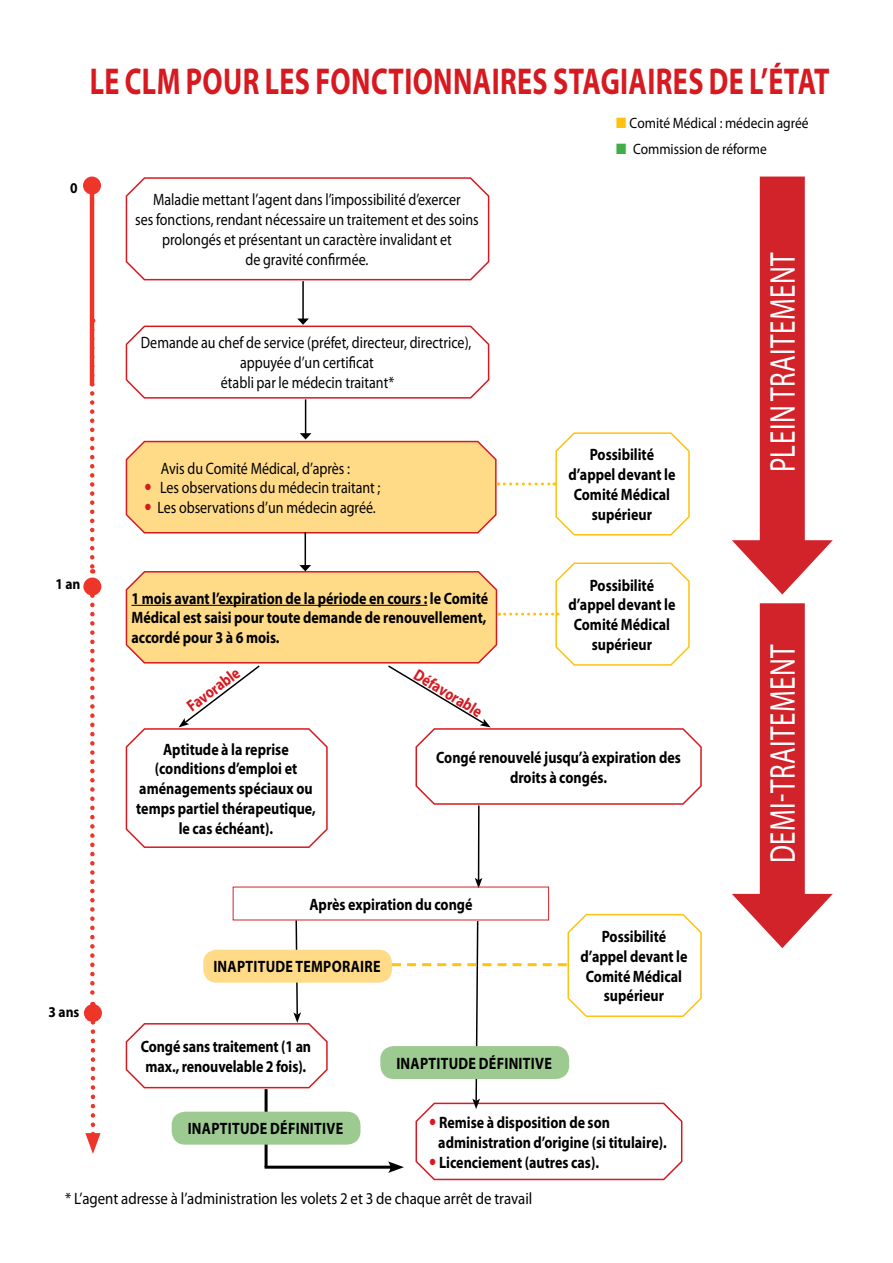
<style>
.page{position:relative;width:893px;height:1263px;background:#fff}
.page>*{position:absolute;margin:0;border:0;box-sizing:border-box;transform-origin:0 0}
.t1{font:700 37.5px "Myriad Pro";letter-spacing:.015em;color:#d71920;scale:.75 1}
.t2{font:36px "Myriad Pro";letter-spacing:.02em;color:#fff;scale:.75 1}
.t3{font:700 16.5px/19.8px "Myriad Pro";color:#000;text-align:center;scale:.85 1}
.t4{font:16.5px/19.8px "Myriad Pro";color:#000;text-align:center;scale:.85 1}
.t5{font:16.5px "Myriad Pro";color:#000;scale:.9 1}
.t6{font:700 16.5px "Myriad Pro";letter-spacing:.02em;color:#000;scale:.85 1}
.t7{font:700 16.5px "Myriad Pro";color:#d71920;scale:.85 1}
.t8{font:15px "Myriad Pro";color:#000;scale:.9 1}
.t9{font:700 15px "Myriad Pro";color:#000;scale:.9 1}
.s1{color:#ffc20e}
.s2{color:#41ad49}
</style>
<div class="page">
<hr style="left:90px;top:186px;width:4px;height:199px;background:#ee3529">
<div style="left:83px;top:177px;width:18px;height:18px;background:#ee3529;border-radius:50%"></div>
<svg style="left:90px;top:385px;width:4px;height:189px"></svg>
<div style="left:83px;top:577px;width:18px;height:18px;background:#ee3529;border-radius:50%"></div>
<svg style="left:90px;top:596px;width:5px;height:408px"></svg>
<div style="left:84px;top:1004px;width:18px;height:18px;background:#ee3529;border-radius:50%"></div>
<svg style="left:85px;top:1022px;width:16px;height:132px"></svg>
<svg style="left:125px;top:177px;width:365px;height:104px"></svg>
<div style="left:760px;top:177px;width:45px;height:380px;background:#d2232a"></div>
<svg style="left:732px;top:540px;width:101px;height:54px"></svg>
<div style="left:760px;top:603px;width:45px;height:308px;background:#d2232a"></div>
<svg style="left:732px;top:894px;width:101px;height:54px"></svg>
<hr style="left:478px;top:805px;width:2px;height:75px;background:#000">
<svg style="left:475px;top:878px;width:7px;height:9px"></svg>
<svg style="left:125px;top:919px;width:203px;height:170px"></svg>
<hr style="left:302px;top:281px;width:2px;height:38px;background:#000">
<svg style="left:125px;top:318px;width:365px;height:81px"></svg>
<hr style="left:305px;top:399px;width:1px;height:35px;background:#000">
<hr style="left:305px;top:532px;width:1px;height:34px;background:#000">
<svg style="left:125px;top:561px;width:577px;height:288px"></svg>
<hr style="left:265px;top:1089px;width:3px;height:78px;background:#000">
<hr style="left:265px;top:1166px;width:129px;height:3px;background:#000">
<div style="left:380px;top:1046px;width:189px;height:33px;background:#9cca91;border-radius:14px"></div>
<div style="left:203px;top:950px;width:189px;height:33px;background:#ffdb87;border-radius:14px"></div>
<div style="left:172px;top:1112px;width:188px;height:32px;background:#9cca91;border-radius:14px"></div>
<svg style="left:125px;top:431px;width:565px;height:105px"></svg>
<svg style="left:388px;top:912px;width:314px;height:269px"></svg>
<h1 class="t1" style="left:90px;top:57px;width:397px">le CLM pour les fonctio</h1>
<h1 class="t1" style="left:433px;top:57px;width:181px">nnaires stagiair</h1>
<h1 class="t1" style="left:673px;top:57px;width:169px">es de l’état</h1>
<p class="t9" style="left:70px;top:178px;width:10px">0</p>
<p class="t9" style="left:55px;top:574px;width:29px">1 an</p>
<p class="t9" style="left:49px;top:1002px;width:36px">3 ans</p>
<p class="t4" style="left:135px;top:190px;width:406px">Maladie mettant l’agent dans l’impossibilité d’exercer<br>ses fonctions, rendant nécessaire un traitement et des soins prolongés et présentant un caractère invalidant et<br>de gravité confirmée.</p>
<p class="t4" style="left:141px;top:333px;width:390px">Demande au chef de service (préfet, directeur, directrice), appuyée d’un certificat<br>établi par le médecin traitant*</p>
<p class="t4" style="left:157px;top:458px;width:264px;text-align:left">Avis du Comité Médical, d’après :<br>Les observations du médecin traitant ;<br>Les observations d’un médecin agréé.</p>
<p class="t8" style="left:616px;top:114px;width:215px"><span class="s1">■</span> Comité Médical : médecin agréé</p>
<p class="t8" style="left:616px;top:140px;width:169px"><span class="s2">■</span> Commission de réforme</p>
<p class="t3" style="left:568px;top:444px;width:128px">Possibilité d’appel devant le<br>Comité Médical supérieur</p>
<h2 class="t2" style="left:760px;top:472px;width:295px;rotate:-90deg">Plein traitement</h2>
<p class="t3" style="left:131px;top:588px;width:421px;text-align:justify">1 mois avant l’expiration de la période en cours : le Comité Médical est saisi pour toute demande de renouvellement, accordé pour 3 à 6 mois.</p>
<p class="t7" style="left:182px;top:699px;width:74px;rotate:-37deg">Favorable</p>
<p class="t7" style="left:421px;top:664px;width:92px;rotate:31deg">Défavorable</p>
<p class="t3" style="left:568px;top:575px;width:128px">Possibilité d’appel devant le<br>Comité Médical supérieur</p>
<p class="t3" style="left:136px;top:739px;width:213px">Aptitude à la reprise (conditions d’emploi et aménagements spéciaux ou temps partiel thérapeutique, le cas échéant).</p>
<p class="t3" style="left:436px;top:747px;width:289px">Congé renouvelé jusqu’à expiration des droits à congés.</p>
<p class="t3" style="left:309px;top:894px;width:193px">Après expiration du congé</p>
<p class="t6" style="left:213px;top:956px;width:127px">INAPTITUDE temporair</p>
<p class="t3" style="left:373px;top:956px;width:10px">e</p>
<p class="t3" style="left:141px;top:1036px;width:202px;text-align:left">Congé sans traitement (1 an max., renouvelable 2 fois).</p>
<p class="t6" style="left:396px;top:1052px;width:184px">INAPTITUDE définitive</p>
<p class="t3" style="left:580px;top:926px;width:128px">Possibilité d’appel devant le<br>Comité Médical supérieur</p>
<p class="t6" style="left:188px;top:1118px;width:184px">INAPTITUDE définitive</p>
<p class="t3" style="left:438px;top:1112px;width:270px;text-align:left">Remise à disposition de son administration d’origine (si titulaire).<br>Licenciement (autres cas).</p>
<h2 class="t2" style="left:760px;top:863px;width:294px;rotate:-90deg">demi-traitement</h2>
<p class="t5" style="left:65px;top:1188px;width:521px">* L’agent adresse à l’administration les volets 2 et 3 de chaque arrêt de travail</p>
</div>
